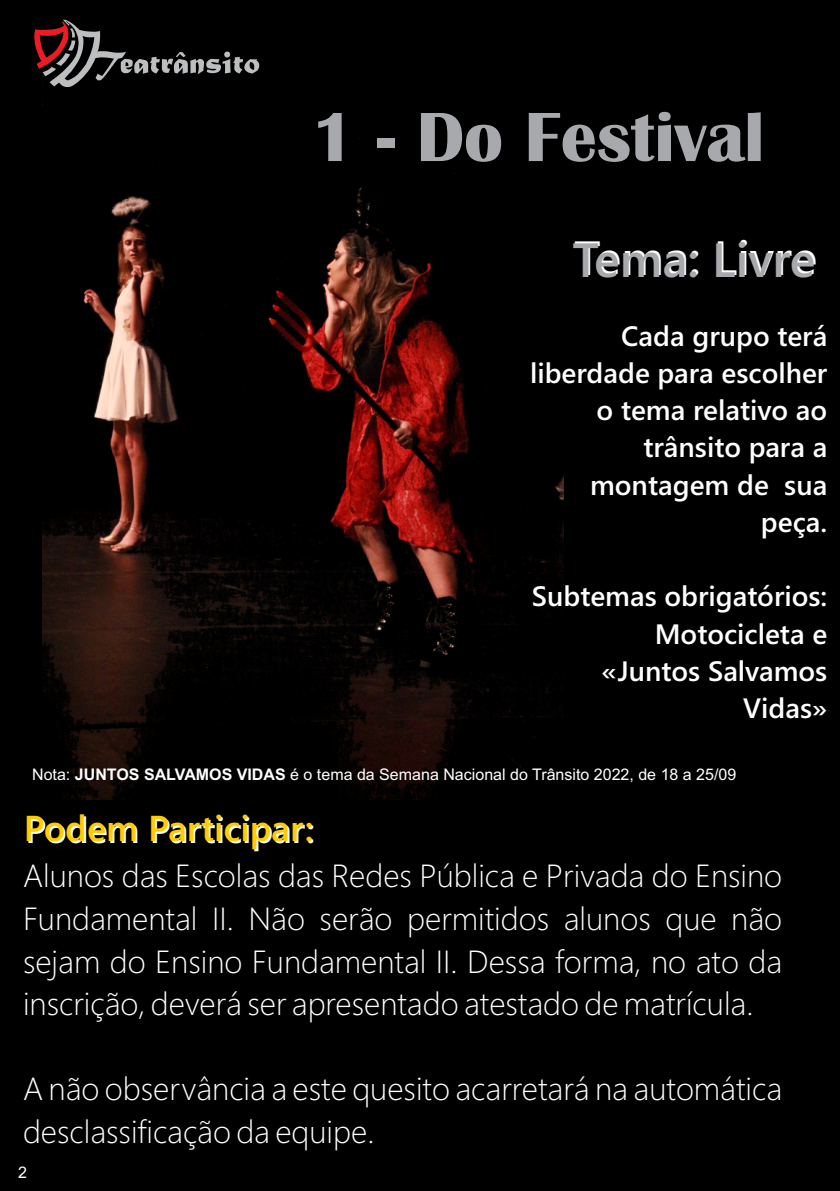
<style>
.page{position:relative;width:840px;height:1191px;background:#fff}
.page>*{position:absolute;margin:0;border:0;box-sizing:border-box;transform-origin:0 0}
.t1{font:700 72px "Britannic";color:#a7a9ac}
.t2{font:600 48px "Segoe UI";color:#fff}
.t3{font:600 36px "Segoe UI";color:#ffcb04}
.t4{font:300 32px/42.6px "Segoe UI";color:#fff;text-align:justify}
.t5{font:600 28px/37.2px "Segoe UI";color:#fff;text-align:right}
.t6{font:16px "Arial";color:#fff}
.s1{font-weight:700}
</style>
<div class="page">
<div style="left:0;top:0;width:839px;height:1191px;background:#000"></div>
<img style="left:43px;top:64px;width:520px;height:735px">
<svg style="left:34px;top:20px;width:225px;height:67px"></svg>
<h1 class="t1" style="left:311px;top:112px;width:454px">1 - Do Festival</h1>
<h2 class="t2" style="left:573px;top:240px;width:244px">Tema: Livre</h2>
<p class="t5" style="left:529px;top:320px;width:298px">Cada grupo terá liberdade para escolher o tema relativo ao trânsito para a montagem de sua peça.</p>
<p class="t5" style="left:531px;top:580px;width:297px">Subtemas obrigatórios:<br>Motocicleta e<br>«Juntos Salvamos<br>Vidas»</p>
<p class="t6" style="left:32px;top:769px;width:705px">Nota: <span class="s1">JUNTOS SALVAMOS VIDAS</span> é o tema da Semana Nacional do Trânsito 2022, de 18 a 25/09</p>
<p class="t3" style="left:24px;top:815px;width:291px">Podem Participar:</p>
<p class="t4" style="left:23px;top:857px;width:760px">Alunos das Escolas das Redes Pública e Privada do Ensino Fundamental II. Não serão permitidos alunos que não sejam do Ensino Fundamental II. Dessa forma, no ato da inscrição, deverá ser apresentado atestado de matrícula.</p>
<p class="t4" style="left:23px;top:1070px;width:760px">A não observância a este quesito acarretará na automática desclassificação da equipe.</p>
<p class="t6" style="left:18px;top:1166px;width:10px">2</p>
</div>
